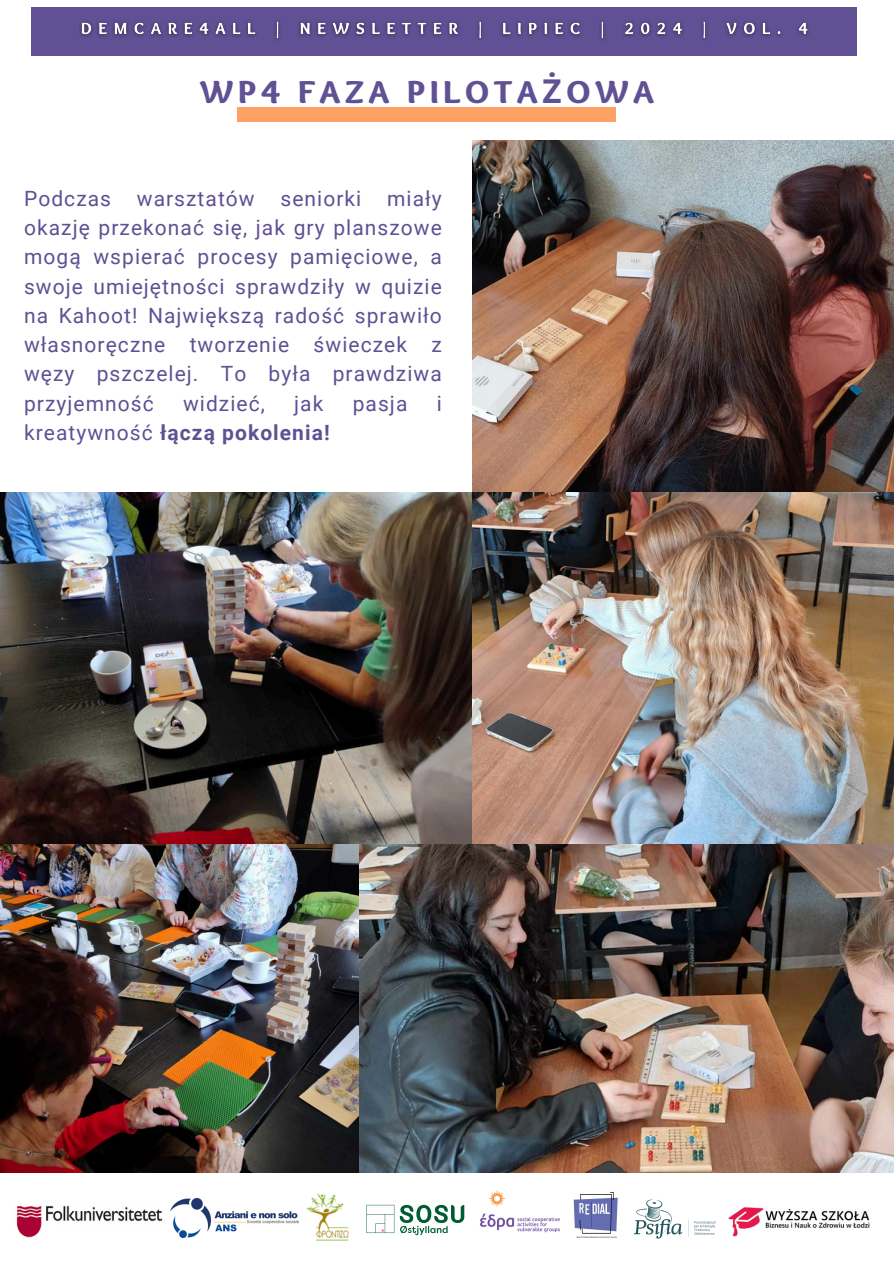
<style>
.page{position:relative;width:894px;height:1264px;background:#fff}
.page>*{position:absolute;margin:0;border:0;box-sizing:border-box;transform-origin:0 0}
.t1{font:900 33px "Sukar";letter-spacing:.15em;color:#605094}
.t2{font:21px/29.2px "Roboto";letter-spacing:.05em;color:#605094;text-align:justify}
.t3{font:700 21px "Roboto";letter-spacing:.05em;color:#605094}
.s1{font-family:"Noto Sans";font-weight:700}
.s2{font-weight:400}
</style>
<div class="page">
<img style="left:1px;top:492px;width:471px;height:352px">
<div style="left:32px;top:8px;width:824px;height:48px;background:#605094"></div>
<div style="left:238px;top:107px;width:378px;height:15px;background:#ffa065"></div>
<svg style="left:400px;top:1204px;width:64px;height:31px"></svg>
<svg style="left:366px;top:1204px;width:28px;height:28px"></svg>
<img style="left:728px;top:1207px;width:142px;height:30px">
<img style="left:171px;top:1198px;width:127px;height:39px">
<img style="left:16px;top:1205px;width:147px;height:33px">
<img style="left:634px;top:1199px;width:82px;height:40px">
<img style="left:573px;top:1192px;width:45px;height:47px">
<img style="left:480px;top:1190px;width:80px;height:43px">
<img style="left:307px;top:1193px;width:42px;height:45px">
<img style="left:472px;top:140px;width:420px;height:704px">
<img style="left:0;top:844px;width:893px;height:328px">
<img style="left:80px;top:21px;width:729px;height:18px">
<p class="t1" style="left:200px;top:72px;width:455px">WP4 FAZA PILOTA<span class="s1">Ż</span>OWA</p>
<p class="t2" style="left:24px;top:184px;width:419px">Podczas warsztatów seniorki miały okazję przekonać się, jak gry planszowe mogą wspierać procesy pamięciowe, a swoje umiejętności sprawdziły w quizie na Kahoot! Największą radość sprawiło własnoręczne tworzenie świeczek z węzy pszczelej. To była prawdziwa przyjemność</p>
<p class="t2" style="left:183px;top:389px;width:83px">widzieć,</p>
<p class="t2" style="left:294px;top:389px;width:31px">jak</p>
<p class="t2" style="left:352px;top:389px;width:56px">pasja</p>
<p class="t2" style="left:436px;top:389px;width:7px">i</p>
<p class="t3" style="left:24px;top:420px;width:307px"><span class="s2">kreatywność</span> łączą pokolenia!</p>
</div>
